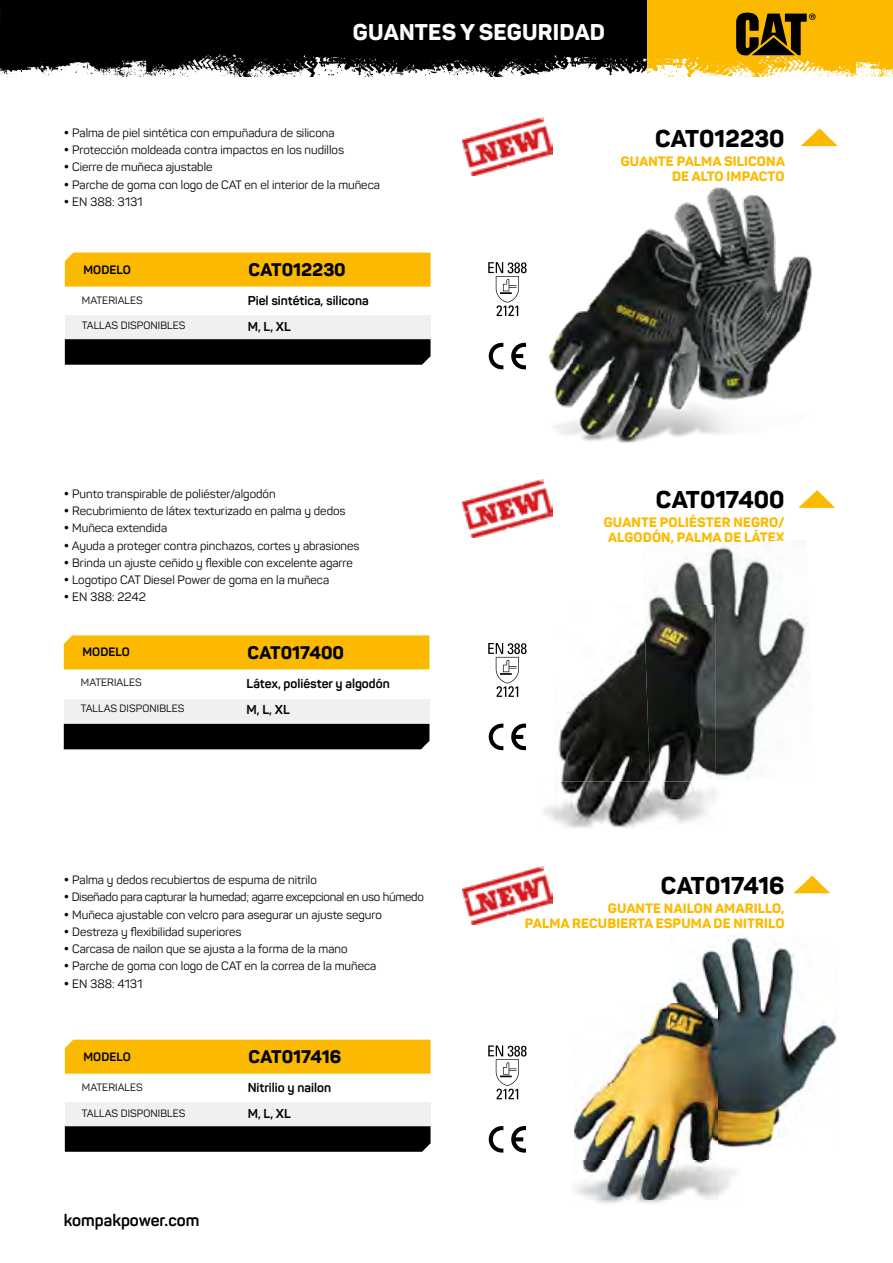
<style>
.page{position:relative;width:893px;height:1263px;background:#fff}
.page>*{position:absolute;margin:0;border:0;box-sizing:border-box;transform-origin:0 0}
.t1{font:800 24px "Panton";color:#000}
.t2{font:800 22.5px "Panton";letter-spacing:.01em;color:#fff}
.t3{font:800 18px "Panton";color:#000}
.t4{font:700 16.5px "Panton";color:#000}
.t5{font:800 13.5px/15px "Panton";letter-spacing:.01em;color:#fbba00;text-align:right}
.t6{font:700 12.75px/25.7px "Panton";color:#000}
.t7{font:12px "Panton";color:#000}
.t8{font:12px "Panton";letter-spacing:-.02em;color:#000}
.t9{font:700 12px "Panton";letter-spacing:.01em;color:#000}
.t10{font:10.5px "Panton";letter-spacing:.01em;color:#000}
</style>
<div class="page">
<svg style="left:0;top:9px;width:646px;height:67px;background:#1d1d1d"></svg>
<div style="left:0;top:0;width:646px;height:9px;background:#000"></div>
<div style="left:65px;top:315px;width:366px;height:23px;background:#f0f0f0"></div>
<div style="left:64px;top:699px;width:365px;height:24px;background:#f0f0f0"></div>
<div style="left:65px;top:1102px;width:366px;height:23px;background:#f0f0f0"></div>
<div style="left:65px;top:253px;width:366px;height:34px;background:#fbba00"></div>
<div style="left:64px;top:635px;width:365px;height:34px;background:#fbba00"></div>
<div style="left:65px;top:1040px;width:366px;height:34px;background:#fbba00"></div>
<svg style="left:65px;top:339px;width:366px;height:26px;background:#050505"></svg>
<div style="left:64px;top:724px;width:365px;height:25px;background:#000"></div>
<svg style="left:65px;top:1126px;width:366px;height:26px;background:#050505"></svg>
<img style="left:548px;top:187px;width:264px;height:256px">
<svg style="left:646px;top:0;width:247px;height:77px;background:#dfac19"></svg>
<img style="left:670px;top:935px;width:167px;height:212px">
<img style="left:574px;top:1004px;width:143px;height:196px">
<img style="left:670px;top:1004px;width:47px;height:143px">
<svg style="left:801px;top:128px;width:37px;height:18px"></svg>
<svg style="left:798px;top:490px;width:37px;height:18px"></svg>
<svg style="left:793px;top:876px;width:37px;height:17px"></svg>
<svg style="left:488px;top:262px;width:38px;height:54px"></svg>
<svg style="left:488px;top:643px;width:38px;height:54px"></svg>
<svg style="left:488px;top:1045px;width:38px;height:54px"></svg>
<svg style="left:511px;top:343px;width:15px;height:27px"></svg>
<svg style="left:488px;top:342px;width:15px;height:28px"></svg>
<svg style="left:511px;top:723px;width:15px;height:27px"></svg>
<svg style="left:488px;top:723px;width:15px;height:27px"></svg>
<svg style="left:511px;top:1126px;width:15px;height:27px"></svg>
<svg style="left:488px;top:1126px;width:15px;height:27px"></svg>
<img style="left:648px;top:545px;width:161px;height:235px">
<img style="left:554px;top:637px;width:161px;height:193px">
<img style="left:644px;top:605px;width:71px;height:176px">
<svg style="left:650px;top:781px;width:28px;height:1px"></svg>
<img style="left:462px;top:118px;width:90px;height:58px">
<img style="left:462px;top:480px;width:90px;height:57px">
<img style="left:462px;top:867px;width:90px;height:57px">
<h2 class="t2" style="left:353px;top:18px;width:253px">GUANTES Y SEGURIDAD</h2>
<p class="t7" style="left:64px;top:125px;width:272px">• Palma de piel sintética con empuñadura de silicona</p>
<p class="t7" style="left:64px;top:143px;width:282px">• Protección moldeada contra impactos en los nudillos</p>
<p class="t7" style="left:64px;top:160px;width:150px">• Cierre de muñeca ajustable</p>
<p class="t7" style="left:64px;top:177px;width:318px">• Parche de goma con logo de CAT en el interior de la muñeca</p>
<p class="t7" style="left:64px;top:194px;width:80px">• EN 388: 3131</p>
<p class="t9" style="left:83px;top:262px;width:49px">MODELO</p>
<p class="t10" style="left:82px;top:294px;width:62px">MATERIALES</p>
<p class="t10" style="left:82px;top:319px;width:105px">TALLAS DISPONIBLES</p>
<h3 class="t3" style="left:249px;top:259px;width:99px">CAT012230</h3>
<p class="t6" style="left:248px;top:288px;width:123px">Piel sintética, silicona<br>M, L, XL</p>
<h1 class="t1" style="left:655px;top:123px;width:131px">CAT012230</h1>
<p class="t5" style="left:621px;top:154px;width:166px">GUANTE PALMA SILICONA<br>DE ALTO IMPACTO</p>
<p class="t7" style="left:64px;top:486px;width:213px">• Punto transpirable de poliéster/algodón</p>
<p class="t7" style="left:64px;top:504px;width:283px">• Recubrimiento de látex texturizado en palma y dedos</p>
<p class="t7" style="left:64px;top:521px;width:105px">• Muñeca extendida</p>
<p class="t7" style="left:64px;top:538px;width:297px">• Ayuda a proteger contra pinchazos, cortes y abrasiones</p>
<p class="t7" style="left:64px;top:555px;width:290px">• Brinda un ajuste ceñido y flexible con excelente agarre</p>
<p class="t7" style="left:64px;top:573px;width:267px">• Logotipo CAT Diesel Power de goma en la muñeca</p>
<p class="t7" style="left:64px;top:590px;width:84px">• EN 388: 2242</p>
<p class="t9" style="left:82px;top:645px;width:49px">MODELO</p>
<p class="t10" style="left:81px;top:676px;width:62px">MATERIALES</p>
<p class="t10" style="left:81px;top:702px;width:105px">TALLAS DISPONIBLES</p>
<h3 class="t3" style="left:248px;top:641px;width:98px">CAT017400</h3>
<p class="t6" style="left:247px;top:671px;width:145px">Látex, poliéster y algodón<br>M, L, XL</p>
<p class="t7" style="left:64px;top:872px;width:254px">• Palma y dedos recubiertos de espuma de nitrilo</p>
<p class="t8" style="left:64px;top:890px;width:361px">• Diseñado para capturar la humedad; agarre excepcional en uso húmedo</p>
<p class="t7" style="left:64px;top:907px;width:319px">• Muñeca ajustable con velcro para asegurar un ajuste seguro</p>
<p class="t7" style="left:64px;top:924px;width:179px">• Destreza y flexibilidad superiores</p>
<p class="t7" style="left:64px;top:941px;width:285px">• Carcasa de nailon que se ajusta a la forma de la mano</p>
<p class="t7" style="left:64px;top:959px;width:314px">• Parche de goma con logo de CAT en la correa de la muñeca</p>
<p class="t7" style="left:64px;top:976px;width:80px">• EN 388: 4131</p>
<p class="t9" style="left:83px;top:1049px;width:49px">MODELO</p>
<p class="t10" style="left:82px;top:1080px;width:62px">MATERIALES</p>
<p class="t10" style="left:82px;top:1106px;width:105px">TALLAS DISPONIBLES</p>
<h3 class="t4" style="left:64px;top:1209px;width:137px">kompakpower.com</h3>
<h3 class="t3" style="left:249px;top:1045px;width:94px">CAT017416</h3>
<p class="t6" style="left:248px;top:1075px;width:85px">Nitrilio y nailon<br>M, L, XL</p>
<h1 class="t1" style="left:656px;top:484px;width:130px">CAT017400</h1>
<p class="t5" style="left:604px;top:514px;width:182px;text-align:center">GUANTE POLIÉSTER NEGRO/<br>ALGODÓN, PALMA DE LÁTEX</p>
<h1 class="t1" style="left:661px;top:870px;width:125px">CAT017416</h1>
<p class="t5" style="left:525px;top:901px;width:261px">GUANTE NAILON AMARILLO,<br>PALMA RECUBIERTA ESPUMA DE NITRILO</p>
</div>
